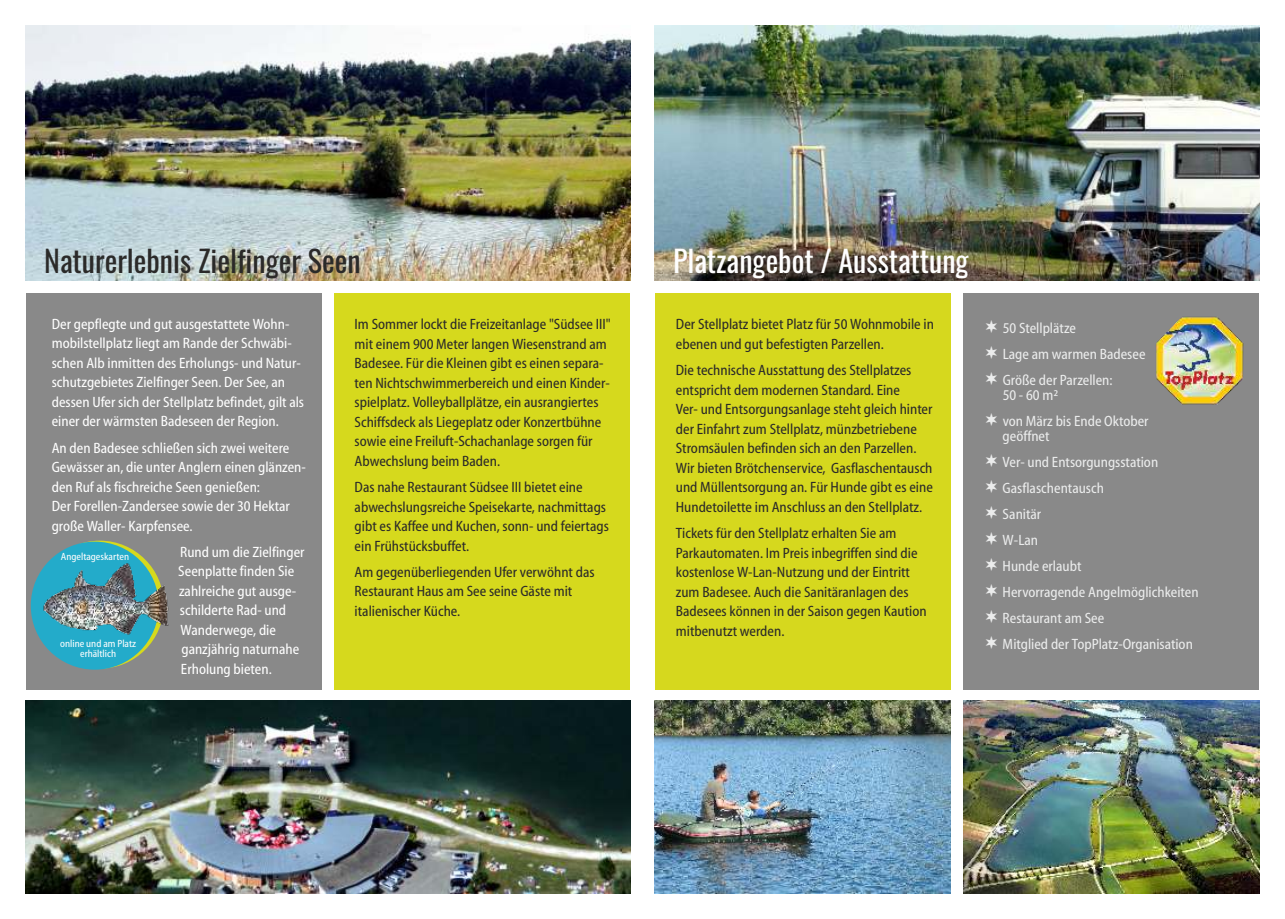
<style>
.page{position:relative;width:1285px;height:919px;background:#fff}
.page>*{position:absolute;margin:0;border:0;box-sizing:border-box;transform-origin:0 0}
.t1{font:30px "Oswald";color:#2b2a29}
.t2{font:30px "Oswald";color:#fefefe}
.t3{font:condensed 15px/19.5px "Myriad Web Pro";color:#2b2a29}
.t4{font:condensed 15px/19.5px "Myriad Web Pro";color:#fefefe}
.t5{font:condensed 15px/26px "Myriad Web Pro";color:#ebecec}
.t6{font:condensed 10.5px/10.5px "Myriad Web Pro";color:#fefefe;text-align:center}
</style>
<div class="page">
<div style="left:26px;top:293px;width:295px;height:397px;background:#898989"></div>
<img style="left:26px;top:700px;width:604px;height:193px">
<div style="left:334px;top:293px;width:296px;height:397px;background:#d6d91d"></div>
<img style="left:26px;top:26px;width:604px;height:255px">
<div style="left:31px;top:541px;width:128px;height:128px;background:#23abca;border-radius:50%"></div>
<img style="left:33px;top:561px;width:136px;height:86px">
<div style="left:654px;top:293px;width:296px;height:397px;background:#d6d81e"></div>
<img style="left:654px;top:26px;width:604px;height:255px">
<img style="left:654px;top:700px;width:296px;height:193px">
<img style="left:963px;top:700px;width:295px;height:193px">
<div style="left:963px;top:293px;width:295px;height:397px;background:#898989"></div>
<img style="left:1156px;top:317px;width:87px;height:87px">
<h1 class="t1" style="left:44px;top:240px;width:318px">Naturerlebnis Zielfinger Seen</h1>
<p class="t4" style="left:52px;top:314px;width:254px">Der gepflegte und gut ausgestattete Wohn&shy;mobilstellplatz liegt am Rande der Schwäbi&shy;schen Alb inmitten des Erholungs- und Natur&shy;schutzgebietes Zielfinger Seen. Der See, an dessen Ufer sich der Stellplatz befindet, gilt als einer der wärmsten Badeseen der Region.</p>
<p class="t4" style="left:52px;top:438px;width:256px">An den Badesee schließen sich zwei weitere Gewässer an, die unter Anglern einen glänzen&shy;den Ruf als fischreiche Seen genießen:<br>Der Forellen-Zandersee sowie der 30 Hektar große Waller- Karpfensee.</p>
<p class="t4" style="left:178px;top:542px;width:128px">Rund um die Zielfinger<br>Seenplatte finden Sie zahlreiche gut ausge&shy;schilderte Rad- und<br>Wanderwege, die ganzjährig naturnahe<br>Erholung bieten.</p>
<p class="t6" style="left:61px;top:551px;width:70px">Angeltageskarten</p>
<p class="t6" style="left:60px;top:638px;width:77px">online und am Platz erhältlich</p>
<p class="t3" style="left:354px;top:315px;width:257px">Im Sommer lockt die Freizeitanlage "Südsee III" mit einem 900 Meter langen Wiesenstrand am Badesee. Für die Kleinen gibt es einen separa&shy;ten Nichtschwimmerbereich und einen Kinder&shy;spielplatz. Volleyballplätze, ein ausrangiertes Schiffsdeck als Liegeplatz oder Konzertbühne sowie eine Freiluft-Schachanlage sorgen für Abwechslung beim Baden.</p>
<p class="t3" style="left:354px;top:477px;width:256px">Das nahe Restaurant Südsee III bietet eine abwechslungsreiche Speisekarte, nachmittags gibt es Kaffee und Kuchen, sonn- und feiertags ein Frühstücksbuffet.</p>
<p class="t3" style="left:354px;top:562px;width:241px">Am gegenüberliegenden Ufer verwöhnt das<br>Restaurant Haus am See seine Gäste mit italienischer Küche.</p>
<h1 class="t2" style="left:673px;top:240px;width:297px">Platzangebot / Ausstattung</h1>
<p class="t3" style="left:675px;top:315px;width:259px">Der Stellplatz bietet Platz für 50 Wohnmobile in ebenen und gut befestigten Parzellen.</p>
<p class="t3" style="left:675px;top:361px;width:258px">Die technische Ausstattung des Stellplatzes entspricht dem modernen Standard. Eine<br>Ver- und Entsorgungsanlage steht gleich hinter der Einfahrt zum Stellplatz, münzbetriebene Stromsäulen befinden sich an den Parzellen.<br>Wir bieten Brötchenservice, Gasflaschentausch und Müllentsorgung an. Für Hunde gibt es eine Hundetoilette im Anschluss an den Stellplatz.</p>
<p class="t3" style="left:675px;top:523px;width:252px">Tickets für den Stellplatz erhalten Sie am Parkautomaten. Im Preis inbegriffen sind die kostenlose W-Lan-Nutzung und der Eintritt zum Badesee. Auch die Sanitäranlagen des Badesees können in der Saison gegen Kaution mitbenutzt werden.</p>
<p class="t5" style="left:1002px;top:316px;width:144px">50 Stellplätze<br>Lage am warmen Badesee<br>Größe der Parzellen:</p>
<p class="t5" style="left:1002px;top:383px;width:147px">50 - 60 m²<br>von März bis Ende Oktober</p>
<p class="t5" style="left:1002px;top:423px;width:197px">geöffnet<br>Ver- und Entsorgungsstation<br>Gasflaschentausch<br>Sanitär<br>W-Lan<br>Hunde erlaubt<br>Hervorragende Angelmöglichkeiten<br>Restaurant am See<br>Mitglied der TopPlatz-Organisation</p>
</div>
